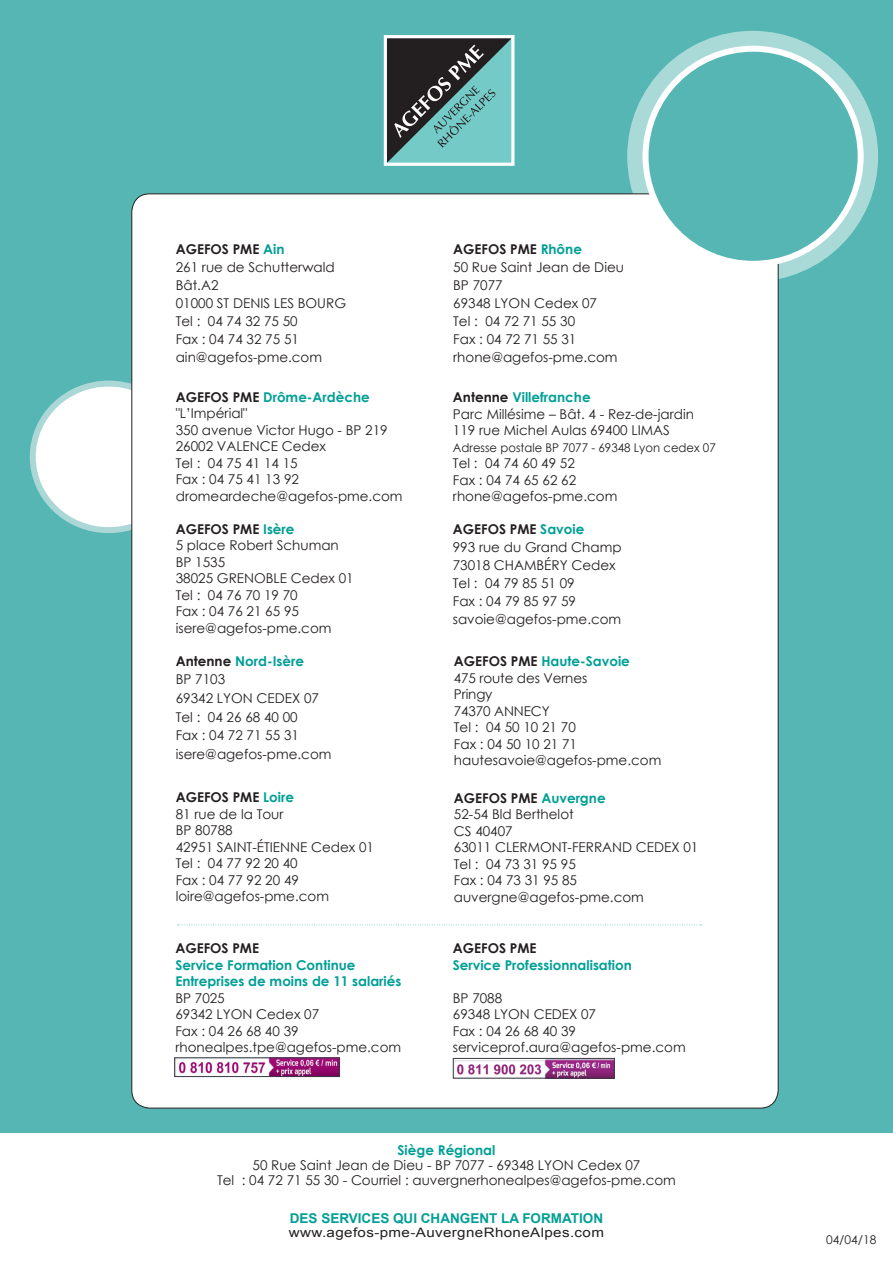
<style>
.page{position:relative;width:893px;height:1263px;background:#fff}
.page>*{position:absolute;margin:0;border:0;box-sizing:border-box;transform-origin:0 0}
.TEXTE_LEGENDES{font:13.5px/16.5px "Century Gothic";color:#231f20}
.TEXTE_LEGENDES-2{font:700 13.5px/16.5px "Century Gothic";color:#009f96}
.TEXTE_LEGENDES-3{font:700 13.5px "Century Gothic";color:#231f20}
.t1{font:700 13.5px "Arial";color:#009f96}
.t2{font:13.05px "Arial";letter-spacing:.025em;color:#231f20;scale:1.16 1}
.TEXTE_LEGENDES-4{font:12px "Century Gothic";color:#231f20}
.s1{color:#009f96}
.s2{color:#231f20}
</style>
<div class="page">
<div style="left:0;top:0;width:893px;height:1132px;background:#55b6b3"></div>
<svg style="left:627px;top:31px;width:251px;height:251px;background:#b0dcdb"></svg>
<div style="left:33px;top:384px;width:152px;height:146px;background:#fff;border-radius:50%"></div>
<div style="left:30px;top:381px;width:158px;height:152px;border:6px solid #abd8d6;border-radius:50%"></div>
<div style="left:132px;top:194px;width:646px;height:914px;background:#fff;border-radius:18px"></div>
<svg style="left:388px;top:39px;width:122px;height:123px;background:#527978"></svg>
<div style="left:384px;top:35px;width:130px;height:131px;border:3px solid #fff"></div>
<img style="left:176px;top:1059px;width:162px;height:16px">
<div style="left:174px;top:1057px;width:166px;height:20px;border:1px solid #383b44"></div>
<div style="left:645px;top:49px;width:216px;height:215px;background:#55b6b3;border-radius:50%"></div>
<div style="left:642px;top:46px;width:222px;height:221px;border:6px solid #fff;border-radius:50%"></div>
<img style="left:455px;top:1060px;width:158px;height:16px">
<div style="left:453px;top:1058px;width:162px;height:20px;border:1px solid #383b44"></div>
<svg style="left:178px;top:924px;width:524px;height:1px"></svg>
<p class="TEXTE_LEGENDES-3" style="left:176px;top:238px;width:110px">AGEFOS PME <span class="s1">Ain</span></p>
<p class="TEXTE_LEGENDES" style="left:176px;top:257px;width:161px;line-height:18px">261 rue de Schutterwald<br>Bât.A2</p>
<p class="TEXTE_LEGENDES" style="left:176px;top:294px;width:172px">01000 ST DENIS LES BOURG</p>
<p class="TEXTE_LEGENDES" style="left:176px;top:311px;width:125px;line-height:18px">Tel : 04 74 32 75 50<br>Fax : 04 74 32 75 51</p>
<p class="TEXTE_LEGENDES" style="left:176px;top:348px;width:148px">ain@agefos-pme.com</p>
<p class="TEXTE_LEGENDES-2" style="left:176px;top:388px;width:196px"><span class="s2">AGEFOS PME</span> Drôme-Ardèche</p>
<p class="TEXTE_LEGENDES" style="left:176px;top:405px;width:73px">"L’Impérial"</p>
<p class="TEXTE_LEGENDES" style="left:176px;top:421px;width:213px">350 avenue Victor Hugo - BP 219</p>
<p class="TEXTE_LEGENDES" style="left:176px;top:438px;width:152px">26002 VALENCE Cedex</p>
<p class="TEXTE_LEGENDES" style="left:176px;top:454px;width:123px">Tel : 04 75 41 14 15</p>
<p class="TEXTE_LEGENDES" style="left:176px;top:471px;width:125px">Fax : 04 75 41 13 92</p>
<p class="TEXTE_LEGENDES" style="left:176px;top:487px;width:228px">dromeardeche@agefos-pme.com</p>
<p class="TEXTE_LEGENDES-3" style="left:176px;top:518px;width:120px">AGEFOS PME <span class="s1">Isère</span></p>
<p class="TEXTE_LEGENDES" style="left:176px;top:537px;width:165px">5 place Robert Schuman</p>
<p class="TEXTE_LEGENDES" style="left:176px;top:553px;width:51px">BP 1535</p>
<p class="TEXTE_LEGENDES" style="left:176px;top:570px;width:179px">38025 GRENOBLE Cedex 01</p>
<p class="TEXTE_LEGENDES" style="left:176px;top:586px;width:123px">Tel : 04 76 70 19 70</p>
<p class="TEXTE_LEGENDES" style="left:176px;top:603px;width:125px">Fax : 04 76 21 65 95</p>
<p class="TEXTE_LEGENDES" style="left:176px;top:619px;width:157px">isere@agefos-pme.com</p>
<p class="TEXTE_LEGENDES-2" style="left:176px;top:652px;width:130px"><span class="s2">Antenne</span> Nord-Isère</p>
<p class="TEXTE_LEGENDES" style="left:176px;top:671px;width:51px">BP 7103</p>
<p class="TEXTE_LEGENDES" style="left:176px;top:690px;width:145px">69342 LYON CEDEX 07</p>
<p class="TEXTE_LEGENDES" style="left:176px;top:708px;width:123px">Tel : 04 26 68 40 00</p>
<p class="TEXTE_LEGENDES" style="left:176px;top:727px;width:125px">Fax : 04 72 71 55 31</p>
<p class="TEXTE_LEGENDES" style="left:176px;top:746px;width:157px">isere@agefos-pme.com</p>
<p class="TEXTE_LEGENDES-3" style="left:176px;top:787px;width:120px">AGEFOS PME <span class="s1">Loire</span></p>
<p class="TEXTE_LEGENDES" style="left:176px;top:805px;width:109px">81 rue de la Tour</p>
<p class="TEXTE_LEGENDES" style="left:176px;top:822px;width:58px">BP 80788</p>
<p class="TEXTE_LEGENDES" style="left:176px;top:838px;width:200px">42951 SAINT-ÉTIENNE Cedex 01</p>
<p class="TEXTE_LEGENDES" style="left:176px;top:855px;width:123px">Tel : 04 77 92 20 40</p>
<p class="TEXTE_LEGENDES" style="left:176px;top:871px;width:125px">Fax : 04 77 92 20 49</p>
<p class="TEXTE_LEGENDES" style="left:176px;top:888px;width:155px">loire@agefos-pme.com</p>
<p class="TEXTE_LEGENDES-2" style="left:175px;top:939px;width:227px"><span class="s2">AGEFOS PME<br></span>Service Formation Continue<br>Entreprises de moins de 11 salariés</p>
<p class="TEXTE_LEGENDES" style="left:175px;top:989px;width:51px">BP 7025</p>
<p class="TEXTE_LEGENDES" style="left:175px;top:1006px;width:145px">69342 LYON Cedex 07</p>
<p class="TEXTE_LEGENDES" style="left:175px;top:1022px;width:227px">Fax : 04 26 68 40 39 rhonealpes.tpe@agefos-pme.com</p>
<p class="TEXTE_LEGENDES-3" style="left:453px;top:239px;width:130px">AGEFOS PME <span class="s1">Rhône</span></p>
<p class="TEXTE_LEGENDES" style="left:453px;top:259px;width:172px">50 Rue Saint Jean de Dieu</p>
<p class="TEXTE_LEGENDES" style="left:453px;top:277px;width:51px">BP 7077</p>
<p class="TEXTE_LEGENDES" style="left:453px;top:295px;width:145px">69348 LYON Cedex 07</p>
<p class="TEXTE_LEGENDES" style="left:453px;top:313px;width:123px">Tel : 04 72 71 55 30</p>
<p class="TEXTE_LEGENDES" style="left:453px;top:331px;width:125px">Fax : 04 72 71 55 31</p>
<p class="TEXTE_LEGENDES" style="left:453px;top:349px;width:166px">rhone@agefos-pme.com</p>
<p class="TEXTE_LEGENDES-2" style="left:453px;top:388px;width:139px"><span class="s2">Antenne</span> Villefranche</p>
<p class="TEXTE_LEGENDES" style="left:453px;top:405px;width:243px">Parc Millésime – Bât. 4 - Rez-de-jardin<br>119 rue Michel Aulas 69400 LIMAS</p>
<p class="TEXTE_LEGENDES-4" style="left:453px;top:439px;width:264px">Adresse postale BP 7077 - 69348 Lyon cedex 07</p>
<p class="TEXTE_LEGENDES" style="left:453px;top:455px;width:166px">Tel : 04 74 60 49 52<br>Fax : 04 74 65 62 62 rhone@agefos-pme.com</p>
<p class="TEXTE_LEGENDES-3" style="left:453px;top:519px;width:133px">AGEFOS PME <span class="s1">Savoie</span></p>
<p class="TEXTE_LEGENDES" style="left:453px;top:539px;width:170px">993 rue du Grand Champ</p>
<p class="TEXTE_LEGENDES" style="left:453px;top:557px;width:164px">73018 CHAMBÉRY Cedex</p>
<p class="TEXTE_LEGENDES" style="left:453px;top:575px;width:123px">Tel : 04 79 85 51 09</p>
<p class="TEXTE_LEGENDES" style="left:453px;top:593px;width:125px">Fax : 04 79 85 97 59</p>
<p class="TEXTE_LEGENDES" style="left:453px;top:611px;width:170px">savoie@agefos-pme.com</p>
<p class="TEXTE_LEGENDES-2" style="left:454px;top:653px;width:178px"><span class="s2">AGEFOS PME</span> Haute-Savoie</p>
<p class="TEXTE_LEGENDES" style="left:454px;top:670px;width:135px">475 route des Vernes</p>
<p class="TEXTE_LEGENDES" style="left:454px;top:686px;width:40px">Pringy</p>
<p class="TEXTE_LEGENDES" style="left:454px;top:703px;width:97px">74370 ANNECY</p>
<p class="TEXTE_LEGENDES" style="left:454px;top:719px;width:123px">Tel : 04 50 10 21 70</p>
<p class="TEXTE_LEGENDES" style="left:454px;top:736px;width:125px">Fax : 04 50 10 21 71</p>
<p class="TEXTE_LEGENDES" style="left:454px;top:752px;width:209px">hautesavoie@agefos-pme.com</p>
<p class="TEXTE_LEGENDES-3" style="left:454px;top:787px;width:153px">AGEFOS PME <span class="s1">Auvergne</span></p>
<p class="TEXTE_LEGENDES" style="left:454px;top:806px;width:121px">52-54 Bld Berthelot</p>
<p class="TEXTE_LEGENDES" style="left:454px;top:822px;width:60px">CS 40407</p>
<p class="TEXTE_LEGENDES" style="left:454px;top:839px;width:246px">63011 CLERMONT-FERRAND CEDEX 01</p>
<p class="TEXTE_LEGENDES" style="left:454px;top:855px;width:123px">Tel : 04 73 31 95 95</p>
<p class="TEXTE_LEGENDES" style="left:454px;top:872px;width:125px">Fax : 04 73 31 95 85</p>
<p class="TEXTE_LEGENDES" style="left:454px;top:888px;width:192px">auvergne@agefos-pme.com</p>
<p class="TEXTE_LEGENDES-3" style="left:453px;top:938px;width:85px">AGEFOS PME</p>
<p class="TEXTE_LEGENDES-2" style="left:453px;top:956px;width:181px">Service Professionnalisation</p>
<p class="TEXTE_LEGENDES" style="left:453px;top:989px;width:51px">BP 7088</p>
<p class="TEXTE_LEGENDES" style="left:453px;top:1006px;width:145px">69348 LYON CEDEX 07<br>Fax : 04 26 68 40 39</p>
<p class="TEXTE_LEGENDES" style="left:453px;top:1039px;width:234px">serviceprof.aura@agefos-pme.com</p>
<p class="TEXTE_LEGENDES-2" style="left:398px;top:1141px;width:99px">Siège Régional</p>
<p class="TEXTE_LEGENDES" style="left:253px;top:1157px;width:389px">50 Rue Saint Jean de Dieu - BP 7077 - 69348 LYON Cedex 07</p>
<p class="TEXTE_LEGENDES" style="left:217px;top:1172px;width:460px">Tel : 04 72 71 55 30 - Courriel : auvergnerhonealpes@agefos-pme.com</p>
<p class="t1" style="left:290px;top:1209px;width:315px">DES SERVICES QUI CHANGENT LA FORMATION</p>
<p class="t2" style="left:289px;top:1223px;width:273px">www.agefos-pme-AuvergneRhoneAlpes.com</p>
<p class="TEXTE_LEGENDES-4" style="left:826px;top:1231px;width:52px">04/04/18</p>
</div>
